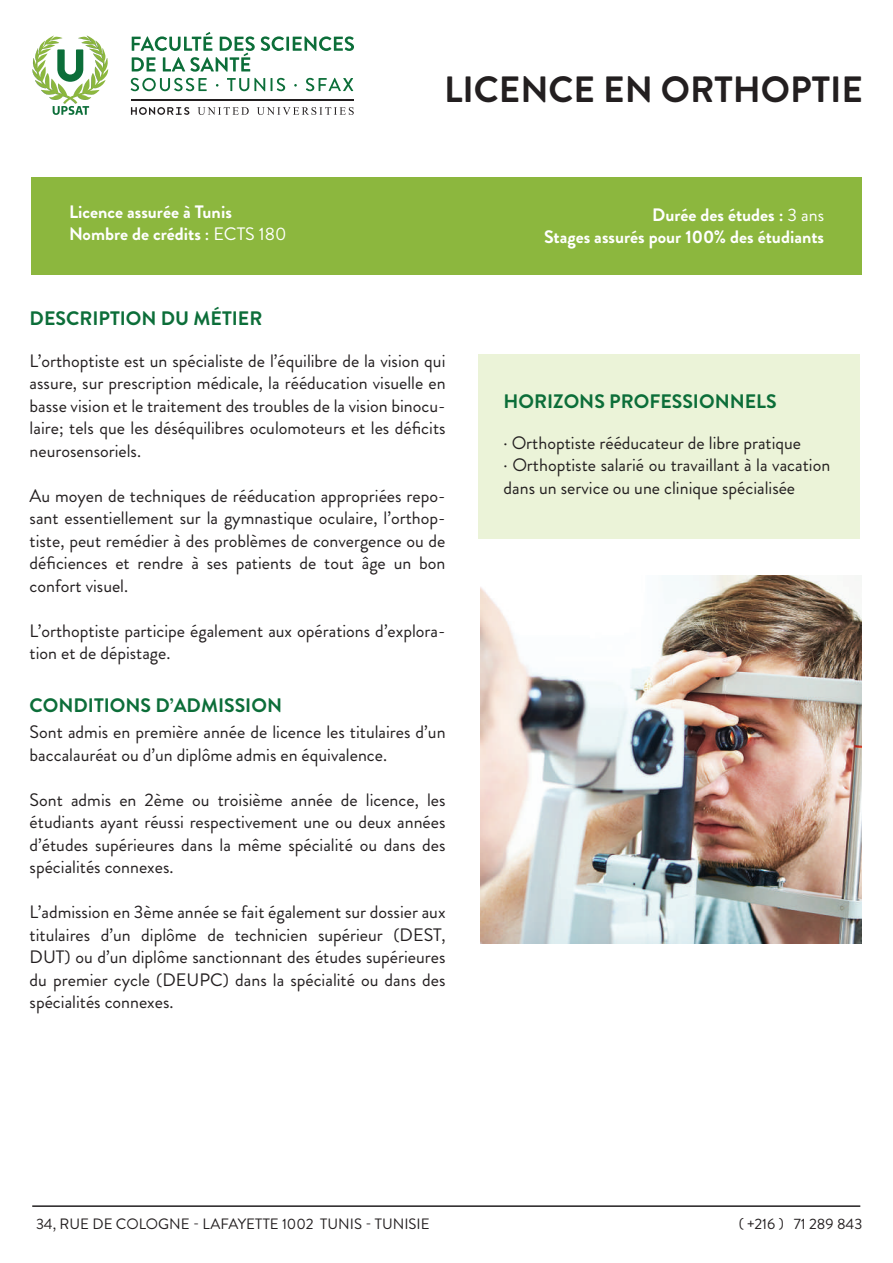
<style>
.page{position:relative;width:893px;height:1263px;background:#fff}
.page>*{position:absolute;margin:0;border:0;box-sizing:border-box;transform-origin:0 0}
.t1{font:700 36.6px "Brandon Grotesque";color:#231f20}
.t2{font:700 19.5px "Brandon Grotesque";color:#0c6e39}
.t3{font:18px/22.5px "Brandon Grotesque";color:#231f20;text-align:justify}
.t4{font:700 18px/21.6px "Brandon Grotesque";color:#fff}
.t5{font:15px "Brandon Grotesque";color:#231f20}
.s1{font-weight:500}
.s2{font-weight:400}
</style>
<div class="page">
<div style="left:478px;top:355px;width:381px;height:184px;background:#ebf3d8"></div>
<img style="left:480px;top:576px;width:381px;height:367px">
<div style="left:31px;top:177px;width:831px;height:97px;background:#8cb73e"></div>
<hr style="left:131px;top:99px;width:222px;height:1px;background:#231f20">
<svg style="left:198px;top:107px;width:51px;height:8px"></svg>
<svg style="left:257px;top:107px;width:97px;height:8px"></svg>
<svg style="left:131px;top:107px;width:58px;height:8px"></svg>
<svg style="left:261px;top:36px;width:23px;height:15px"></svg>
<hr style="left:286px;top:37px;width:3px;height:14px;background:#0c6e39">
<svg style="left:293px;top:36px;width:61px;height:15px"></svg>
<svg style="left:132px;top:32px;width:123px;height:40px"></svg>
<svg style="left:131px;top:78px;width:76px;height:13px"></svg>
<svg style="left:227px;top:78px;width:38px;height:13px"></svg>
<svg style="left:271px;top:78px;width:14px;height:13px"></svg>
<svg style="left:306px;top:78px;width:47px;height:13px"></svg>
<svg style="left:32px;top:36px;width:76px;height:79px"></svg>
<hr style="left:32px;top:1205px;width:828px;height:2px;background:#231f20">
<p class="t4" style="left:69px;top:202px;width:219px">Licence assurée à Tunis<br>Nombre de crédits <span class="s1">:</span> <span class="s2">ECTS 180</span></p>
<p class="t2" style="left:30px;top:305px;width:234px">DESCRIPTION DU MÉTIER</p>
<h1 class="t1" style="left:444px;top:63px;width:420px">LICENCE EN ORTHOPTIE</h1>
<p class="t4" style="left:544px;top:205px;width:281px;text-align:right">Durée des études : <span class="s2">3 ans<br></span>Stages assurés pour 100% des étudiants</p>
<p class="t3" style="left:30px;top:349px;width:417px">L’orthoptiste est un spécialiste de l’équilibre de la vision qui assure, sur prescription médicale, la rééducation visuelle en basse vision et le traitement des troubles de la vision binocu&shy;laire; tels que les déséquilibres oculomoteurs et les déficits neurosensoriels.</p>
<p class="t3" style="left:30px;top:484px;width:417px">Au moyen de techniques de rééducation appropriées repo&shy;sant essentiellement sur la gymnastique oculaire, l’orthop&shy;tiste, peut remédier à des problèmes de convergence ou de déficiences et rendre à ses patients de tout âge un bon confort visuel.</p>
<p class="t3" style="left:30px;top:619px;width:417px">L’orthoptiste participe également aux opérations d’explora&shy;tion et de dépistage.</p>
<p class="t2" style="left:30px;top:691px;width:254px">CONDITIONS D’ADMISSION</p>
<p class="t3" style="left:30px;top:721px;width:417px">Sont admis en première année de licence les titulaires d’un baccalauréat ou d’un diplôme admis en équivalence.</p>
<p class="t3" style="left:30px;top:788px;width:417px">Sont admis en 2ème ou troisième année de licence, les étudiants ayant réussi respectivement une ou deux années d’études supérieures dans la même spécialité ou dans des spécialités connexes.</p>
<p class="t3" style="left:30px;top:901px;width:417px">L’admission en 3ème année se fait également sur dossier aux titulaires d’un diplôme de technicien supérieur (DEST, DUT) ou d’un diplôme sanctionnant des études supérieures du premier cycle (DEUPC) dans la spécialité ou dans des spécialités connexes.</p>
<p class="t2" style="left:504px;top:387px;width:275px">HORIZONS PROFESSIONNELS</p>
<p class="t3" style="left:504px;top:431px;width:328px;text-align:left">· Orthoptiste rééducateur de libre pratique<br>· Orthoptiste salarié ou travaillant à la vacation dans un service ou une clinique spécialisée</p>
<p class="t5" style="left:36px;top:1214px;width:395px">34, RUE DE COLOGNE - LAFAYETTE 1002 TUNIS - TUNISIE</p>
<p class="t5" style="left:739px;top:1214px;width:125px">( +216 ) 71 289 843</p>
</div>
